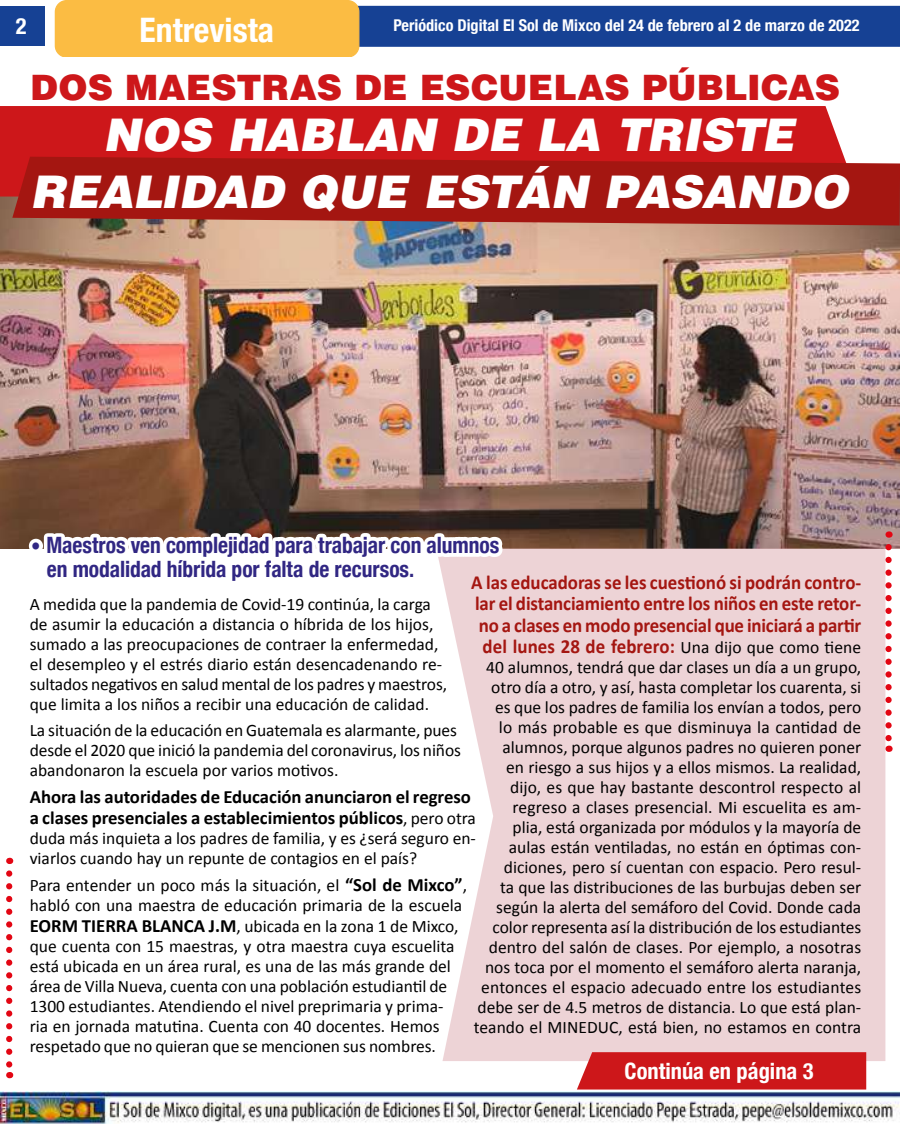
<style>
.page{position:relative;width:900px;height:1125px;background:#fff}
.page>*{position:absolute;margin:0;border:0;box-sizing:border-box;transform-origin:0 0}
.t1{font:italic 900 45px/56.9px "Helvetica";letter-spacing:-.005em;color:#fff;text-align:center}
.t2{font:900 35px "Helvetica";letter-spacing:.005em;color:#cd171a}
.t3{font:700 condensed 33.75px "Helvetica Neue";color:#fff}
.t4{font:700 condensed 22.5px/23.8px "Helvetica Neue";letter-spacing:-.005em;color:#312783;scale:.96 1}
.t5{font:700 condensed 22.5px "Helvetica Neue";color:#fff}
.t6{font:700 20px/21.2px "Calibri";letter-spacing:-.005em;color:#a41611;text-align:center;scale:.95 1}
.t7{font:700 18.75px/21.2px "Calibri";color:#000}
.t8{font:17.5px/20px "Calibri";color:#000}
.t9{font:700 condensed 16.25px "Helvetica Neue";color:#fff}
.s1{font-family:"Calibri";font-weight:400;font-stretch:normal}
.s2{font-weight:400;font-size:17.5px;color:#000}
.s3{font-weight:400;font-size:17.5px}
.s4{font-weight:700;font-size:18.75px}
</style>
<div class="page">
<img style="left:0;top:197px;width:900px;height:351px">
<div style="left:0;top:106px;width:844px;height:91px;background:#cd171a"></div>
<div style="left:442px;top:548px;width:443px;height:513px;background:#edd3d6"></div>
<svg style="left:12px;top:157px;width:888px;height:69px;background:#a61f19"></svg>
<div style="left:65px;top:6px;width:834px;height:40px;background:#164194"></div>
<div style="left:64px;top:6px;width:836px;height:41px;border:1px solid #164194"></div>
<div style="left:0;top:6px;width:45px;height:40px;background:#164194"></div>
<div style="left:55px;top:0;width:304px;height:56px;background:#fbbc43"></div>
<img style="left:0;top:1092px;width:900px;height:32px">
<svg style="left:23px;top:469px;width:486px;height:164px"></svg>
<svg style="left:577px;top:1052px;width:289px;height:38px;background:#ce2023"></svg>
<svg style="left:885px;top:547px;width:7px;height:205px"></svg>
<svg style="left:6px;top:874px;width:6px;height:204px"></svg>
<p class="t5" style="left:16px;top:13px;width:12px">2</p>
<h3 class="t3" style="left:140px;top:9px;width:136px">Entrevista</h3>
<p class="t9" style="left:393px;top:15px;width:468px">Periódico Digital El Sol de Mixco del 24 de febrero al 2 de marzo de 2022</p>
<h2 class="t2" style="left:31px;top:65px;width:811px">DOS MAESTRAS DE ESCUELAS PÚBLICAS</h2>
<h1 class="t1" style="left:31px;top:105px;width:819px">NOS HABLAN DE LA TRISTE<br>REALIDAD QUE ESTÁN PASANDO</h1>
<p class="t4" style="left:47px;top:533px;width:473px;text-indent:-16px"><span class="s1">•</span> Maestros ven complejidad para trabajar con alumnos en modalidad híbrida por falta de recursos.</p>
<p class="t6" style="left:471px;top:572px;width:412px">A las educadoras se les cuestionó si podrán contro&shy;lar el distanciamiento entre los niños en este retor&shy;no a clases en modo presencial que iniciará a partir del lunes 28 de febrero: <span class="s2">Una dijo que como tiene</span></p>
<p class="t8" style="left:474px;top:657px;width:389px;text-align:right">40 alumnos, tendrá que dar clases un día a un grupo, otro día a otro, y así, hasta completar los cuarenta, si es que los padres de familia los envían a todos, pero<br>lo más probable es que disminuya la cantidad de alumnos, porque algunos padres no quieren poner<br>en riesgo a sus hijos y a ellos mismos. La realidad, dijo, es que hay bastante descontrol respecto al regreso a clases presencial. Mi escuelita es am-<br>plia, está organizada por módulos y la mayoría de aulas están ventiladas, no están en óptimas con&shy;diciones, pero sí cuentan con espacio. Pero resul-<br>ta que las distribuciones de las burbujas deben ser según la alerta del semáforo del Covid. Donde cada color representa así la distribución de los estudiantes dentro del salón de clases. Por ejemplo, a nosotras nos toca por el momento el semáforo alerta naranja, entonces el espacio adecuado entre los estudiantes debe ser de 4.5 metros de distancia. Lo que está plan&shy;teando el MINEDUC, está bien, no estamos en contra</p>
<p class="t8" style="left:30px;top:594px;width:419px">A medida que la pandemia de Covid-19 continúa, la carga de asumir la educación a distancia o híbrida de los hijos, sumado a las preocupaciones de contraer la enfermedad, el desempleo y el estrés diario están desencadenando re&shy;sultados negativos en salud mental de los padres y maestros, que limita a los niños a recibir una educación de calidad.</p>
<p class="t8" style="left:30px;top:720px;width:433px">La situación de la educación en Guatemala es alarmante, pues desde el 2020 que inició la pandemia del coronavirus, los niños abandonaron la escuela por varios motivos.</p>
<p class="t7" style="left:30px;top:786px;width:448px">Ahora las autoridades de Educación anunciaron el regreso a clases presenciales a establecimientos públicos<span class="s3">, pero otra</span></p>
<p class="t8" style="left:30px;top:828px;width:448px">duda más inquieta a los padres de familia, y es ¿será seguro en&shy;viarlos cuando hay un repunte de contagios en el país?</p>
<p class="t8" style="left:30px;top:875px;width:439px">Para entender un poco más la situación, el <span class="s4">“Sol de Mixco”</span>, habló con una maestra de educación primaria de la escuela <span class="s4">EORM TIERRA BLANCA J.M</span>, ubicada en la zona 1 de Mixco, que cuenta con 15 maestras, y otra maestra cuya escuelita está ubicada en un área rural, es una de las más grande del área de Villa Nueva, cuenta con una población estudiantil de 1300 estudiantes. Atendiendo el nivel preprimaria y prima-<br>ria en jornada matutina. Cuenta con 40 docentes. Hemos respetado que no quieran que se mencionen sus nombres.</p>
<p class="t5" style="left:625px;top:1057px;width:190px">Continúa en página 3</p>
</div>
